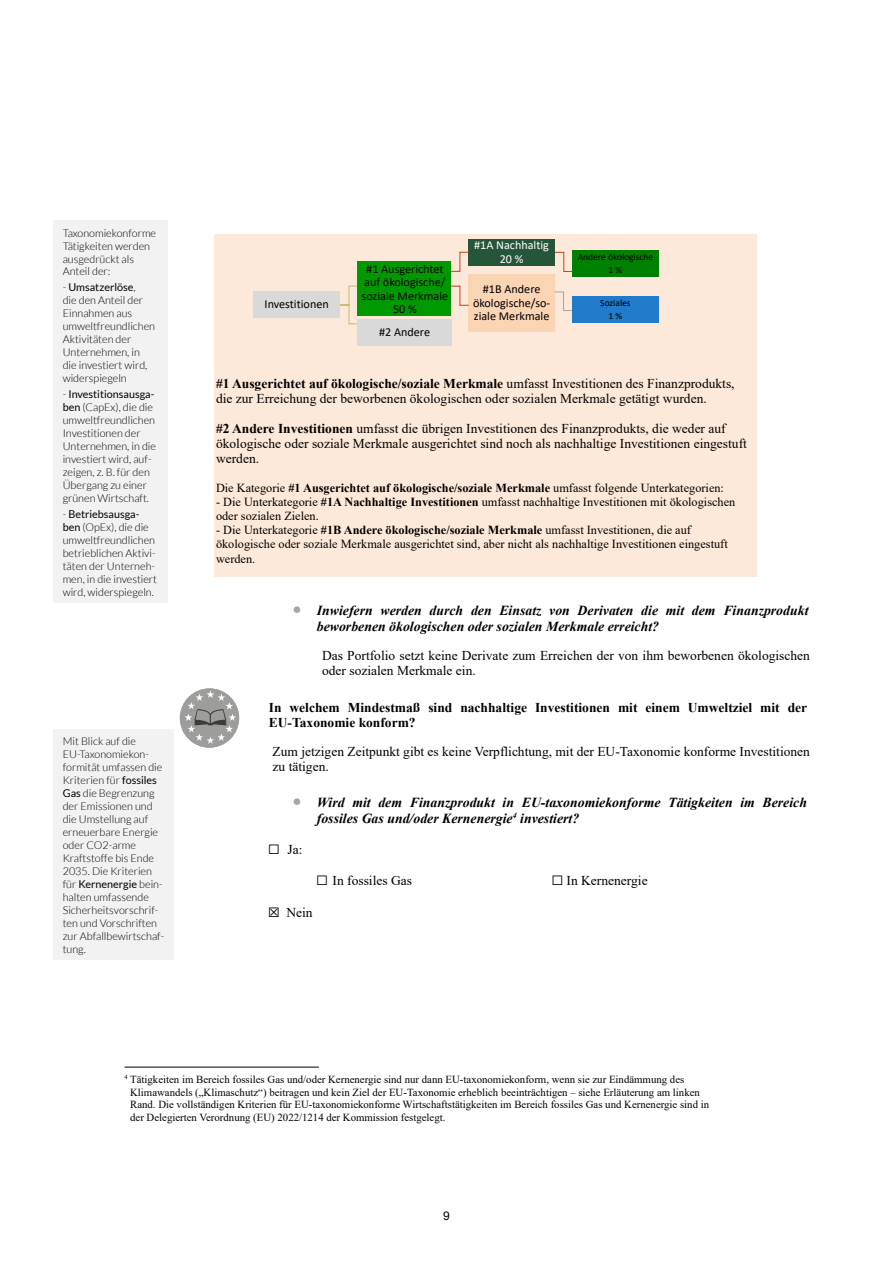
<style>
.page{position:relative;width:893px;height:1263px;background:#fff}
.page>*{position:absolute;margin:0;border:0;box-sizing:border-box;transform-origin:0 0}
.t1{font:italic 700 13.8px/15.5px "Times New Roman";color:#000}
.t2{font:13.5px/15.5px "Times New Roman";color:#000}
.t3{font:700 13.5px/15.5px "Times New Roman";color:#000}
.t4{font:12.3px/14.5px "Times New Roman";color:#000}
.t5{font:700 12.3px "Times New Roman";color:#000}
.t6{font:12.15px/13.5px "Calibri";color:#000;text-align:center}
.t7{font:12.15px/13.5px "Calibri";color:#fff;text-align:center}
.t8{font:12px "Arial";color:#000}
.t9{font:300 10.8px/12.9px "Lato";color:#000}
.t10{font:10.8px/12.6px "Times New Roman";color:#000}
.t11{font:9.45px/12.8px "Calibri";color:#000;text-align:center}
.s1{font-weight:400}
.s2{font-weight:700}
.s3{font-style:normal;font-size:15.3px;color:#a6a6a6}
</style>
<div class="page">
<div style="left:214px;top:234px;width:543px;height:343px;background:#fde9d9"></div>
<svg style="left:339px;top:285px;width:18px;height:39px"></svg>
<div style="left:357px;top:319px;width:95px;height:26px;background:#d9d9d9"></div>
<div style="left:468px;top:275px;width:87px;height:57px;background:#fbd4b4"></div>
<div style="left:572px;top:297px;width:87px;height:26px;background:#227acb"></div>
<div style="left:468px;top:239px;width:87px;height:27px;background:#25563a"></div>
<div style="left:357px;top:261px;width:94px;height:55px;background:#090"></div>
<div style="left:572px;top:250px;width:87px;height:27px;background:#008000"></div>
<div style="left:254px;top:292px;width:86px;height:26px;background:#d9d9d9"></div>
<svg style="left:451px;top:251px;width:19px;height:55px"></svg>
<svg style="left:555px;top:291px;width:18px;height:20px"></svg>
<svg style="left:554px;top:251px;width:19px;height:21px"></svg>
<svg style="left:180px;top:688px;width:59px;height:59px"></svg>
<hr style="left:124px;top:1067px;width:195px;height:1px;background:#000">
<div style="left:53px;top:221px;width:115px;height:382px;background:#f2f2f2"></div>
<div style="left:53px;top:729px;width:121px;height:231px;background:#f2f2f2"></div>
<p class="t9" style="left:63px;top:226px;width:95px">Taxonomiekonforme<br>Tätigkeiten werden ausgedrückt als<br>Anteil der:</p>
<p class="t9" style="left:63px;top:281px;width:94px">- <span class="s1">Umsatzerlöse</span>,<br>die den Anteil der<br>Einnahmen aus umweltfreundlichen<br>Aktivitäten der<br>Unternehmen, in die investiert wird, widerspiegeln</p>
<p class="t9" style="left:63px;top:388px;width:95px">- <span class="s1">Investitionsausga&shy;ben</span> (CapEx), die die umweltfreundlichen<br>Investitionen der<br>Unternehmen, in die investiert wird, auf&shy;zeigen, z. B. für den<br>Übergang zu einer grünen Wirtschaft.</p>
<p class="t9" style="left:63px;top:507px;width:96px">- <span class="s1">Betriebsausga&shy;ben</span> (OpEx), die die umweltfreundlichen betrieblichen Aktivi&shy;täten der Unterneh&shy;men, in die investiert wird, widerspiegeln.</p>
<p class="t9" style="left:63px;top:735px;width:103px">Mit Blick auf die<br>EU-Taxonomiekon&shy;formität umfassen die<br>Kriterien für <span class="s1">fossiles<br>Gas</span> die Begrenzung der Emissionen und die Umstellung auf erneuerbare Energie oder CO2-arme<br>Kraftstoffe bis Ende<br>2035. Die Kriterien für <span class="s1">Kernenergie</span> bein&shy;halten umfassende<br>Sicherheitsvorschrif&shy;ten und Vorschriften zur Abfallbewirtschaf&shy;tung.</p>
<p class="t6" style="left:265px;top:297px;width:66px">Investitionen</p>
<p class="t6" style="left:362px;top:262px;width:88px">#1 Ausgerichtet auf ökologische/ soziale Merkmale<br>50 %</p>
<p class="t6" style="left:379px;top:325px;width:52px">#2 Andere</p>
<p class="t7" style="left:474px;top:238px;width:76px">#1A Nachhaltig<br>20 %</p>
<p class="t6" style="left:473px;top:282px;width:79px">#1B Andere ökologische/so&shy;ziale Merkmale</p>
<p class="t11" style="left:578px;top:250px;width:77px">Andere ökologische<br>1%</p>
<p class="t11" style="left:600px;top:296px;width:32px">Soziales<br>1%</p>
<p class="t2" style="left:216px;top:375px;width:520px"><span class="s2">#1 Ausgerichtet auf ökologische/soziale Merkmale</span> umfasst Investitionen des Finanzprodukts, die zur Erreichung der beworbenen ökologischen oder sozialen Merkmale getätigt wurden.</p>
<p class="t2" style="left:216px;top:420px;width:532px"><span class="s2">#2 Andere Investitionen</span> umfasst die übrigen Investitionen des Finanzprodukts, die weder auf ökologische oder soziale Merkmale ausgerichtet sind noch als nachhaltige Investitionen eingestuft werden.</p>
<p class="t5" style="left:216px;top:479px;width:509px"><span class="s1">Die Kategorie</span> #1 Ausgerichtet auf ökologische/soziale Merkmale <span class="s1">umfasst folgende Unterkategorien:</span></p>
<p class="t4" style="left:216px;top:494px;width:521px;line-height:14px">- Die Unterkategorie <span class="s2">#1A Nachhaltige Investitionen</span> umfasst nachhaltige Investitionen mit ökologischen oder sozialen Zielen.</p>
<p class="t4" style="left:216px;top:522px;width:513px">- Die Unterkategorie <span class="s2">#1B Andere ökologische/soziale Merkmale</span> umfasst Investitionen, die auf ökologische oder soziale Merkmale ausgerichtet sind, aber nicht als nachhaltige Investitionen eingestuft werden.</p>
<p class="t1" style="left:317px;top:602px;width:493px;text-indent:-24px"><span class="s3">●</span> Inwiefern werden durch den Einsatz von Derivaten die mit dem Finanzprodukt beworbenen ökologischen oder sozialen Merkmale erreicht?</p>
<p class="t2" style="left:322px;top:647px;width:489px">Das Portfolio setzt keine Derivate zum Erreichen der von ihm beworbenen ökologischen oder sozialen Merkmale ein.</p>
<p class="t3" style="left:269px;top:699px;width:540px">In welchem Mindestmaß sind nachhaltige Investitionen mit einem Umweltziel mit der<br>EU-Taxonomie konform?</p>
<p class="t2" style="left:273px;top:743px;width:539px">Zum jetzigen Zeitpunkt gibt es keine Verpflichtung, mit der EU-Taxonomie konforme Investitionen zu tätigen.</p>
<p class="t1" style="left:317px;top:794px;width:492px;text-indent:-24px"><span class="s3">●</span> Wird mit dem Finanzprodukt in EU-taxonomiekonforme Tätigkeiten im Bereich fossiles Gas und/oder Kernenergie<sup>4</sup> investiert?</p>
<p class="t2" style="left:268px;top:841px;width:36px">☐ Ja:</p>
<p class="t2" style="left:333px;top:872px;width:81px">In fossiles Gas</p>
<p class="t2" style="left:567px;top:872px;width:83px">In Kernenergie</p>
<p class="t2" style="left:268px;top:904px;width:46px">☒ Nein</p>
<p class="t10" style="left:130px;top:1073px;width:580px;text-indent:-6px"><sup>4</sup> Tätigkeiten im Bereich fossiles Gas und/oder Kernenergie sind nur dann EU-taxonomiekonform, wenn sie zur Eindämmung des Klimawandels („Klimaschutz“) beitragen und kein Ziel der EU-Taxonomie erheblich beeinträchtigen – siehe Erläuterung am linken Rand. Die vollständigen Kriterien für EU-taxonomiekonforme Wirtschaftstätigkeiten im Bereich fossiles Gas und Kernenergie sind in der Delegierten Verordnung (EU) 2022/1214 der Kommission festgelegt.</p>
<p class="t8" style="left:443px;top:1207px;width:8px">9</p>
</div>
